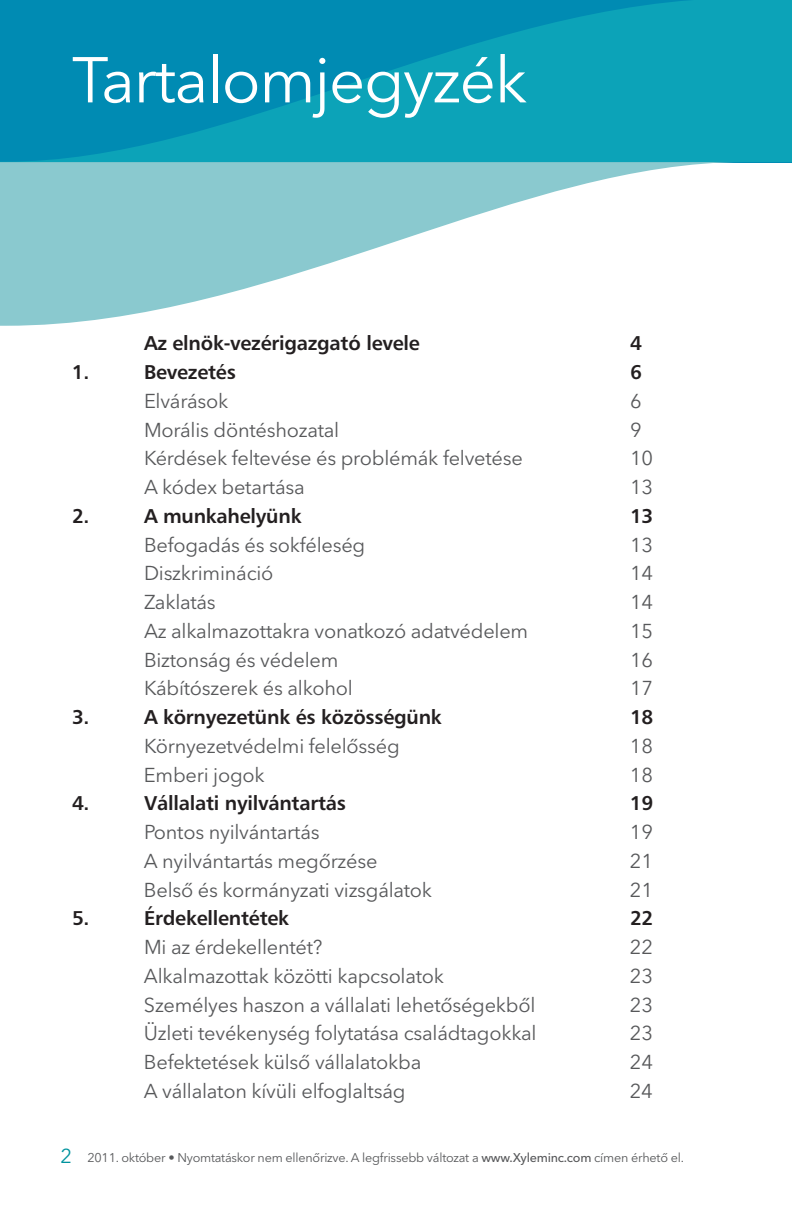
<style>
.page{position:relative;width:792px;height:1224px;background:#fff}
.page>*{position:absolute;margin:0;border:0;box-sizing:border-box;transform-origin:0 0}
.t1{font:64px "Avenir Next LT Com";letter-spacing:-.025em;color:#fff}
.t2{font:20px "Avenir Next LT Com";letter-spacing:-.01em;color:#57585a}
.t3{font:20px "Humanist 777 BT Bold B";letter-spacing:-.01em;color:#231f20}
.t4{font:12.6px "Avenir Next LT Com";letter-spacing:-.015em;color:#57585a}
.s1{font-size:20px;color:#00939e}
.s2{font-weight:500}
</style>
<div class="page">
<svg style="left:0;top:162px;width:792px;height:164px"></svg>
<svg style="left:0;top:0;width:792px;height:162px;background:#0698b5"></svg>
<h1 class="t1" style="left:72px;top:42px;width:457px">Tartalomjegyzék</h1>
<p class="t3" style="left:144px;top:335px;width:277px">Az elnök-vezérigazgató levele</p>
<p class="t3" style="left:630px;top:335px;width:13px">4</p>
<p class="t3" style="left:72px;top:364px;width:19px">1.</p>
<p class="t3" style="left:144px;top:364px;width:93px">Bevezetés</p>
<p class="t3" style="left:630px;top:364px;width:13px">6</p>
<p class="t2" style="left:144px;top:389px;width:86px">Elvárások</p>
<p class="t2" style="left:630px;top:389px;width:13px">6</p>
<p class="t2" style="left:144px;top:418px;width:197px">Morális döntéshozatal</p>
<p class="t2" style="left:630px;top:418px;width:13px">9</p>
<p class="t2" style="left:144px;top:446px;width:380px">Kérdések feltevése és problémák felvetése</p>
<p class="t2" style="left:630px;top:446px;width:24px">10</p>
<p class="t2" style="left:144px;top:475px;width:162px">A kódex betartása</p>
<p class="t2" style="left:630px;top:475px;width:24px">13</p>
<p class="t3" style="left:72px;top:508px;width:19px">2.</p>
<p class="t3" style="left:144px;top:508px;width:159px">A munkahelyünk</p>
<p class="t3" style="left:630px;top:508px;width:25px">13</p>
<p class="t2" style="left:144px;top:533px;width:223px">Befogadás és sokféleség</p>
<p class="t2" style="left:630px;top:533px;width:24px">13</p>
<p class="t2" style="left:144px;top:562px;width:131px">Diszkrimináció</p>
<p class="t2" style="left:630px;top:562px;width:24px">14</p>
<p class="t2" style="left:144px;top:590px;width:73px">Zaklatás</p>
<p class="t2" style="left:630px;top:590px;width:24px">14</p>
<p class="t2" style="left:144px;top:619px;width:386px">Az alkalmazottakra vonatkozó adatvédelem</p>
<p class="t2" style="left:630px;top:619px;width:24px">15</p>
<p class="t2" style="left:144px;top:648px;width:196px">Biztonság és védelem</p>
<p class="t2" style="left:630px;top:648px;width:24px">16</p>
<p class="t2" style="left:144px;top:677px;width:210px">Kábítószerek és alkohol</p>
<p class="t2" style="left:630px;top:677px;width:24px">17</p>
<p class="t3" style="left:72px;top:709px;width:19px">3.</p>
<p class="t3" style="left:144px;top:709px;width:299px">A környezetünk és közösségünk</p>
<p class="t3" style="left:630px;top:709px;width:25px">18</p>
<p class="t2" style="left:144px;top:734px;width:257px">Környezetvédelmi felelősség</p>
<p class="t2" style="left:630px;top:734px;width:24px">18</p>
<p class="t2" style="left:144px;top:763px;width:122px">Emberi jogok</p>
<p class="t2" style="left:630px;top:763px;width:24px">18</p>
<p class="t3" style="left:72px;top:795px;width:19px">4.</p>
<p class="t3" style="left:144px;top:795px;width:204px">Vállalati nyilvántartás</p>
<p class="t3" style="left:630px;top:795px;width:25px">19</p>
<p class="t2" style="left:144px;top:820px;width:177px">Pontos nyilvántartás</p>
<p class="t2" style="left:630px;top:820px;width:24px">19</p>
<p class="t2" style="left:144px;top:849px;width:235px">A nyilvántartás megőrzése</p>
<p class="t2" style="left:630px;top:849px;width:24px">21</p>
<p class="t2" style="left:144px;top:878px;width:290px">Belső és kormányzati vizsgálatok</p>
<p class="t2" style="left:630px;top:878px;width:24px">21</p>
<p class="t3" style="left:72px;top:910px;width:19px">5.</p>
<p class="t3" style="left:144px;top:910px;width:147px">Érdekellentétek</p>
<p class="t3" style="left:630px;top:910px;width:25px">22</p>
<p class="t2" style="left:144px;top:935px;width:180px">Mi az érdekellentét?</p>
<p class="t2" style="left:630px;top:935px;width:24px">22</p>
<p class="t2" style="left:144px;top:964px;width:302px">Alkalmazottak közötti kapcsolatok</p>
<p class="t2" style="left:630px;top:964px;width:24px">23</p>
<p class="t2" style="left:144px;top:993px;width:393px">Személyes haszon a vállalati lehetőségekből</p>
<p class="t2" style="left:630px;top:993px;width:24px">23</p>
<p class="t2" style="left:144px;top:1022px;width:394px">Üzleti tevékenység folytatása családtagokkal</p>
<p class="t2" style="left:630px;top:1022px;width:24px">23</p>
<p class="t2" style="left:144px;top:1050px;width:279px">Befektetések külső vállalatokba</p>
<p class="t2" style="left:630px;top:1050px;width:24px">24</p>
<p class="t2" style="left:144px;top:1079px;width:263px">A vállalaton kívüli elfoglaltság</p>
<p class="t2" style="left:630px;top:1079px;width:24px">24</p>
<p class="t4" style="left:60px;top:1150px;width:625px"><span class="s1">2</span> 2011. október • Nyomtatáskor nem ellenőrizve. A legfrissebb változat a <span class="s2">www.Xyleminc.com</span> címen érhető el.</p>
</div>
